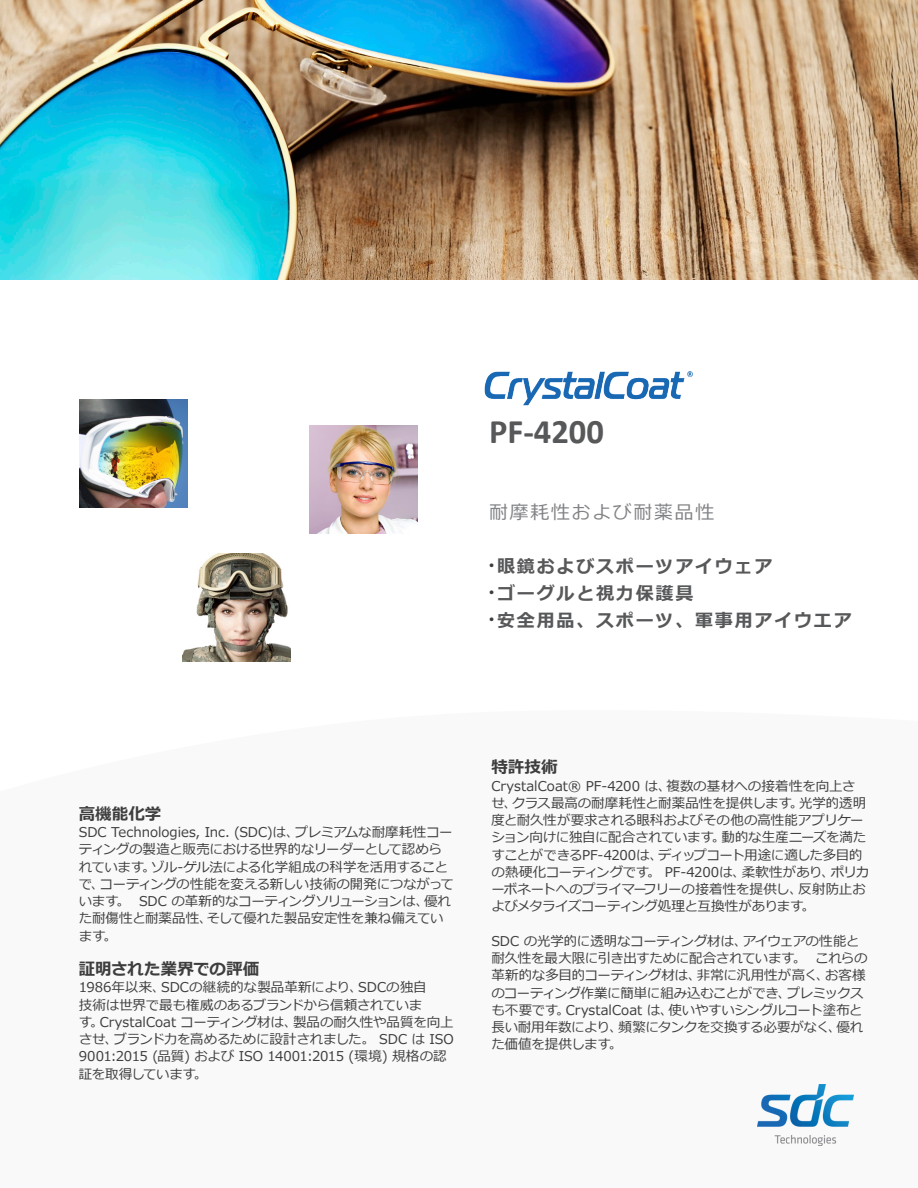
<style>
.page{position:relative;width:918px;height:1188px;background:#fff}
.page>*{position:absolute;margin:0;border:0;box-sizing:border-box;transform-origin:0 0}
.t1{font:700 34.5px "Calibri";color:#57585a}
.t2{font:18.75px "Meiryo";letter-spacing:.1em;color:#808285}
.t3{font:700 18px "Meiryo";letter-spacing:.1em;color:#57585a}
.t4{font:700 16.5px "Meiryo";color:#3e3e3f}
.t5{font:13.5px/17.2px "Meiryo";letter-spacing:-.015em;color:#3e3e3f}
</style>
<div class="page">
<img style="left:182px;top:554px;width:108px;height:108px">
<img style="left:0;top:0;width:918px;height:279px">
<img style="left:80px;top:400px;width:108px;height:108px">
<img style="left:310px;top:426px;width:108px;height:108px">
<img style="left:484px;top:371px;width:209px;height:34px">
<img style="left:758px;top:1084px;width:96px;height:61px">
<p class="t1" style="left:489px;top:407px;width:116px">PF-4200</p>
<p class="t2" style="left:489px;top:499px;width:226px">耐摩耗性および耐薬品性</p>
<p class="t3" style="left:489px;top:554px;width:285px"><sup>•</sup>眼鏡およびスポーツアイウェア</p>
<p class="t3" style="left:489px;top:581px;width:206px"><sup>•</sup>ゴーグルと視力保護具</p>
<p class="t3" style="left:489px;top:608px;width:364px"><sup>•</sup>安全用品、スポーツ、軍事用アイウエア</p>
<p class="t4" style="left:79px;top:802px;width:84px">高機能化学</p>
<p class="t5" style="left:79px;top:824px;width:377px">SDC Technologies, Inc. (SDC)は、プレミアムな耐摩耗性コーティングの製造と販売における世界的なリーダーとして認められています。ゾル-ゲル法による化学組成の科学を活用することで、コーティングの性能を変える新しい技術の開発につながっています。 SDC の革新的なコーティングソリューションは、優れた耐傷性と耐薬品性、そして優れた製品安定性を兼ね備えています。</p>
<p class="t4" style="left:79px;top:957px;width:182px">証明された業界での評価</p>
<p class="t5" style="left:79px;top:980px;width:377px">1986年以来、SDCの継続的な製品革新により、SDCの独自<br>技術は世界で最も権威のあるブランドから信頼されていま<br>す。CrystalCoat コーティング材は、製品の耐久性や品質を向上させ、ブランド力を高めるために設計されました。 SDC は ISO<br>9001:2015 (品質) および ISO 14001:2015 (環境) 規格の認証を取得しています。</p>
<p class="t4" style="left:491px;top:756px;width:68px">特許技術</p>
<p class="t5" style="left:491px;top:778px;width:380px">CrystalCoat® PF-4200 は、複数の基材への接着性を向上させ、クラス最高の耐摩耗性と耐薬品性を提供します。光学的透明度と耐久性が要求される眼科およびその他の高性能アプリケーション向けに独自に配合されています。動的な生産ニーズを満たすことができるPF-4200は、ディップコート用途に適した多目的の熱硬化コーティングです。 PF-4200は、柔軟性があり、ポリカーボネートへのプライマーフリーの接着性を提供し、反射防止およびメタライズコーティング処理と互換性があります。</p>
<p class="t5" style="left:491px;top:933px;width:378px">SDC の光学的に透明なコーティング材は、アイウェアの性能と耐久性を最大限に引き出すために配合されています。 これらの革新的な多目的コーティング材は、非常に汎用性が高く、お客様のコーティング作業に簡単に組み込むことができ、プレミックスも不要です。CrystalCoat は、使いやすいシングルコート塗布と長い耐用年数により、頻繁にタンクを交換する必要がなく、優れた価値を提供します。</p>
</div>
